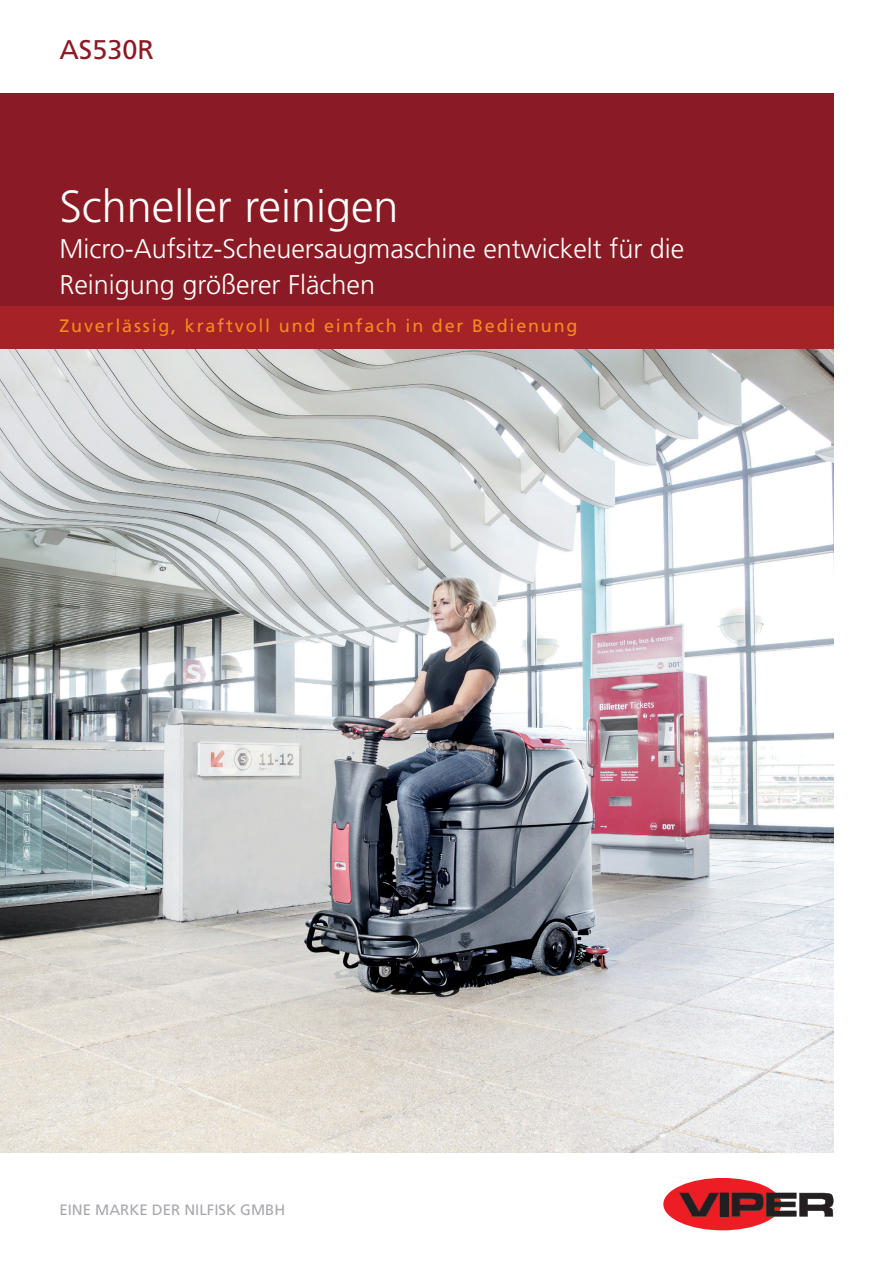
<style>
.page{position:relative;width:893px;height:1263px;background:#fff}
.page>*{position:absolute;margin:0;border:0;box-sizing:border-box;transform-origin:0 0}
.t1{font:300 45px "Frutiger LT Std";color:#fff}
.t2{font:300 27px/36px "Frutiger LT Std";color:#fff}
.t3{font:27px "Frutiger LT Std";color:#8a1b24}
.t4{font:18px "Frutiger LT Std";letter-spacing:.1em;color:#f68b1f}
.t5{font:15px "Frutiger LT Std";color:#a8a9ad}
</style>
<div class="page">
<img style="left:0;top:349px;width:833px;height:803px">
<div style="left:0;top:306px;width:833px;height:43px;background:#a52227"></div>
<div style="left:0;top:94px;width:833px;height:212px;background:#8a1b24"></div>
<div style="left:663px;top:1178px;width:118px;height:52px;background:#ee1d23;border-radius:50%"></div>
<svg style="left:679px;top:1192px;width:154px;height:24px"></svg>
<p class="t3" style="left:59px;top:34px;width:96px">AS530R</p>
<h1 class="t1" style="left:59px;top:181px;width:341px">Schneller reinigen</h1>
<p class="t2" style="left:59px;top:231px;width:626px">Micro-Aufsitz-Scheuersaugmaschine entwickelt für die<br>Reinigung größerer Flächen</p>
<p class="t4" style="left:59px;top:315px;width:520px">Zuverlässig, kraftvoll und einfach in der Bedienung</p>
<p class="t5" style="left:59px;top:1201px;width:227px">EINE MARKE DER NILFISK GMBH</p>
</div>
